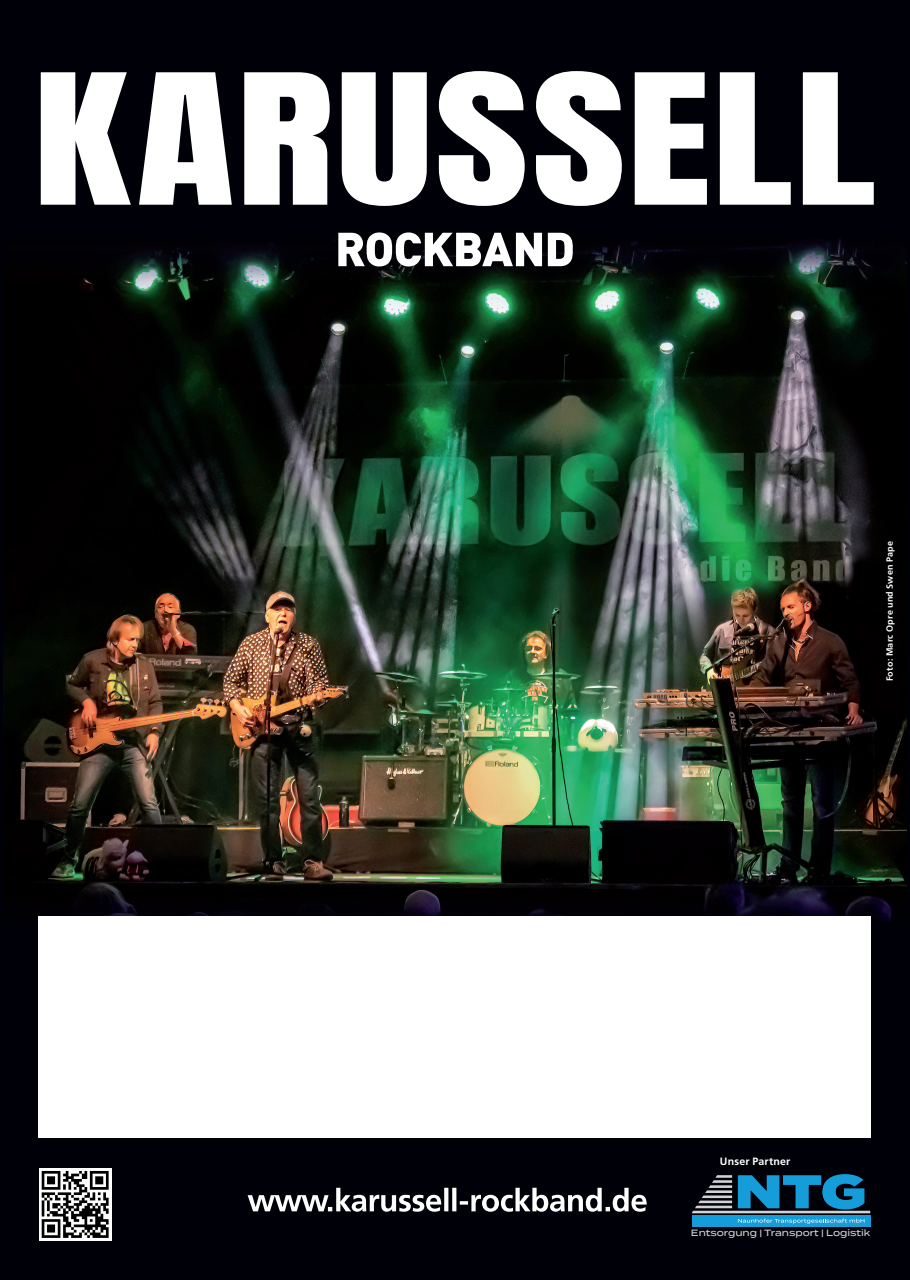
<style>
.page{position:relative;width:910px;height:1280px;background:#000008}
.page>*{position:absolute;margin:0;border:0;box-sizing:border-box;transform-origin:0 0}
.t1{font:700 10.65px "Frutiger";letter-spacing:.02em;color:#fff}
.t2{font:500 9.15px "Termina";color:#d1d2d2}
.t3{font:700 9px "Frutiger";letter-spacing:.025em;color:#fff}
</style>
<div class="page">
<img style="left:4px;top:238px;width:902px;height:686px">
<svg style="left:41px;top:71px;width:833px;height:135px;fill:#fff"></svg>
<svg style="left:338px;top:232px;width:235px;height:34px"></svg>
<div style="left:39px;top:916px;width:832px;height:221px;background:#fff"></div>
<svg style="left:248px;top:1188px;width:399px;height:24px"></svg>
<div style="left:692px;top:1215px;width:178px;height:12px;background:#159dd9"></div>
<svg style="left:738px;top:1219px;width:126px;height:5px"></svg>
<svg style="left:692px;top:1174px;width:178px;height:39px"></svg>
<div style="left:39px;top:1168px;width:72px;height:72px;background:#fff"></div>
<svg style="left:42px;top:1171px;width:67px;height:67px"></svg>
<p class="t3" style="left:884px;top:681px;width:142px;rotate:-90deg">Foto: Marc Opre und Swen Pape</p>
<p class="t1" style="left:720px;top:1155px;width:72px">Unser Partner</p>
<p class="t2" style="left:691px;top:1226px;width:181px">Entsorgung | Transport | Logistik</p>
</div>
